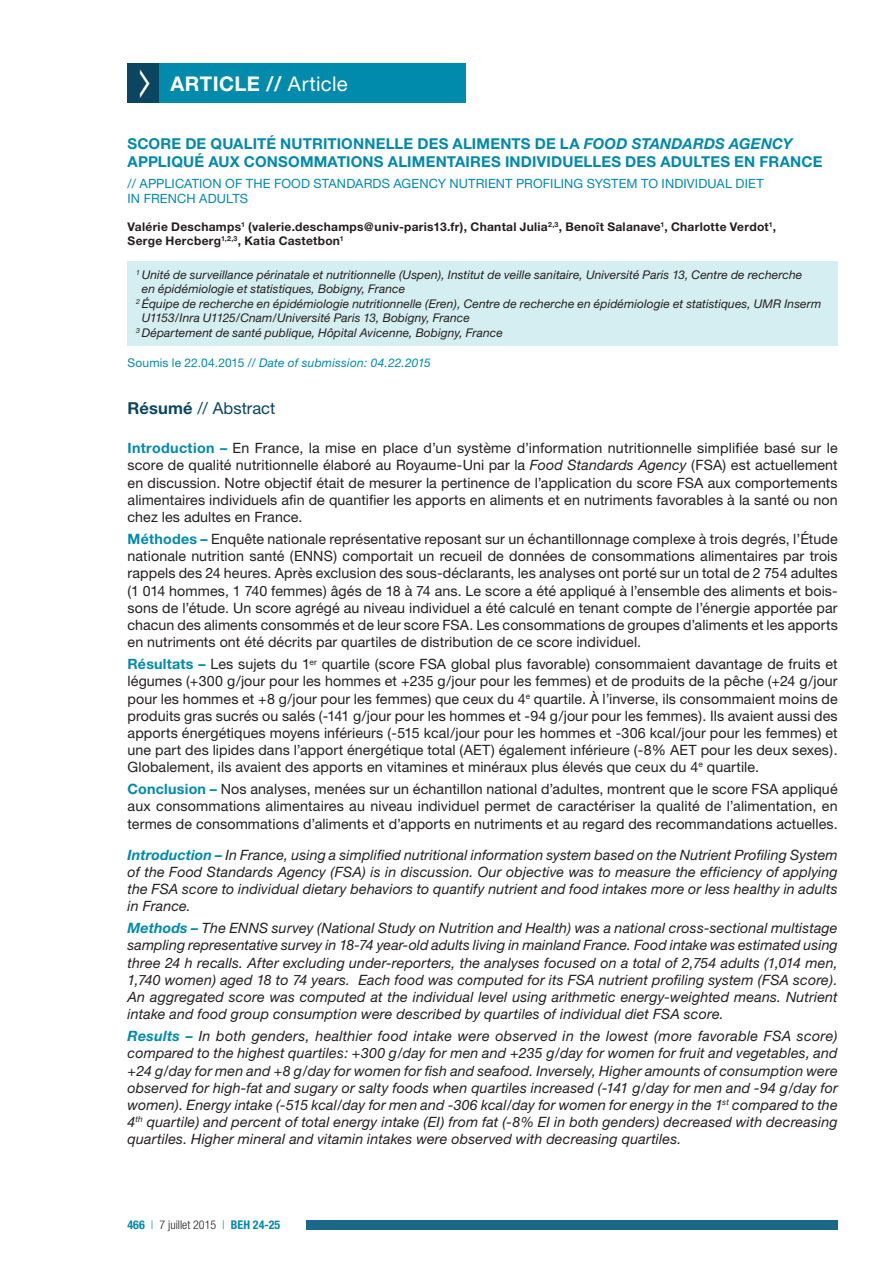
<style>
.page{position:relative;width:893px;height:1263px;background:#fff}
.page>*{position:absolute;margin:0;border:0;box-sizing:border-box;transform-origin:0 0}
.t1{font:700 20.25px "Helvetica Neue";letter-spacing:.02em;color:#fff}
.t2{font:16.5px "Helvetica Neue";letter-spacing:.005em;color:#0b4660}
.t3{font:700 15px/18px "Helvetica Neue";letter-spacing:.01em;color:#008aac}
.t4{font:14.25px/17.1px "Helvetica Neue";letter-spacing:.005em;color:#231f20;text-align:justify}
.t5{font:italic 14.25px/17.1px "Helvetica Neue";letter-spacing:.01em;color:#231f20;text-align:justify}
.t6{font:12.75px/15.3px "Helvetica Neue";letter-spacing:.01em;color:#008aac}
.t7{font:italic 12px "Helvetica Neue";letter-spacing:.005em;color:#231f20}
.t8{font:700 12px/14.4px "Helvetica Neue";letter-spacing:.025em;color:#231f20}
.t9{font:italic 12px "Helvetica Neue";letter-spacing:.015em;color:#008aac}
.t10{font:300 condensed 12px "Helvetica Neue LT Std";color:#231f20}
.s1{font-weight:400}
.s2{font-style:italic}
.s3{font-style:normal}
.s4{font-weight:700}
.s5{font-weight:700;color:#008aac}
.s6{font-family:"Helvetica Neue";font-weight:700;color:#008aac}
.s7{color:#008aac}
</style>
<div class="page">
<div style="left:306px;top:1220px;width:532px;height:10px;background:#1c6889"></div>
<div style="left:128px;top:64px;width:34px;height:39px;background:#0b4660"></div>
<div style="left:159px;top:64px;width:307px;height:39px;background:#008aac"></div>
<div style="left:128px;top:261px;width:710px;height:84px;background:#d5eef2"></div>
<h1 class="t1" style="left:171px;top:72px;width:179px">ARTICLE // <span class="s1">Article</span></h1>
<p class="t3" style="left:128px;top:134px;width:696px">SCORE DE QUALITÉ NUTRITIONNELLE DES ALIMENTS DE LA <span class="s2">FOOD STANDARDS AGENCY<br></span>APPLIQUÉ AUX CONSOMMATIONS ALIMENTAIRES INDIVIDUELLES DES ADULTES EN FRANCE</p>
<p class="t6" style="left:128px;top:175px;width:638px">// APPLICATION OF THE FOOD STANDARDS AGENCY NUTRIENT PROFILING SYSTEM TO INDIVIDUAL DIET<br>IN FRENCH ADULTS</p>
<p class="t8" style="left:128px;top:219px;width:650px">Valérie Deschamps<sup>1</sup> (valerie.deschamps@univ-paris13.fr), Chantal Julia<sup>2,3</sup>, Benoît Salanave<sup>1</sup>, Charlotte Verdot<sup>1</sup>,<br>Serge Hercberg<sup>1,2,3</sup>, Katia Castetbon<sup>1</sup></p>
<p class="t7" style="left:136px;top:268px;width:668px"><sup>1</sup> Unité de surveillance périnatale et nutritionnelle (Uspen), Institut de veille sanitaire, Université Paris 13, Centre de recherche</p>
<p class="t7" style="left:142px;top:282px;width:265px">en épidémiologie et statistiques, Bobigny, France</p>
<p class="t7" style="left:136px;top:296px;width:687px"><sup>2</sup> Équipe de recherche en épidémiologie nutritionnelle (Eren), Centre de recherche en épidémiologie et statistiques, UMR Inserm</p>
<p class="t7" style="left:142px;top:311px;width:330px">U1153/Inra U1125/Cnam/Université Paris 13, Bobigny, France</p>
<p class="t7" style="left:136px;top:325px;width:368px"><sup>3</sup> Département de santé publique, Hôpital Avicenne, Bobigny, France</p>
<p class="t9" style="left:128px;top:356px;width:305px"><span class="s3">Soumis le 22.04.2015 /</span>/ Date of submission: 04.22.2015</p>
<p class="t2" style="left:128px;top:398px;width:149px"><span class="s4">Résumé</span> // Abstract</p>
<p class="t4" style="left:128px;top:439px;width:712px"><span class="s5">Introduction –</span> En France, la mise en place d’un système d’information nutritionnelle simplifiée basé sur le score de qualité nutritionnelle élaboré au Royaume-Uni par la <span class="s2">Food Standards Agency</span> (FSA) est actuellement en discussion. Notre objectif était de mesurer la pertinence de l’application du score FSA aux comportements alimentaires individuels afin de quantifier les apports en aliments et en nutriments favorables à la santé ou non chez les adultes en France.</p>
<p class="t4" style="left:128px;top:530px;width:712px"><span class="s5">Méthodes –</span> Enquête nationale représentative reposant sur un échantillonnage complexe à trois degrés, l’Étude nationale nutrition santé (ENNS) comportait un recueil de données de consommations alimentaires par trois rappels des 24 heures. Après exclusion des sous-déclarants, les analyses ont porté sur un total de 2 754 adultes (1 014 hommes, 1 740 femmes) âgés de 18 à 74 ans. Le score a été appliqué à l’ensemble des aliments et bois&shy;sons de l’étude. Un score agrégé au niveau individuel a été calculé en tenant compte de l’énergie apportée par chacun des aliments consommés et de leur score FSA. Les consommations de groupes d’aliments et les apports en nutriments ont été décrits par quartiles de distribution de ce score individuel.</p>
<p class="t4" style="left:128px;top:655px;width:712px"><span class="s5">Résultats –</span> Les sujets du 1<sup>er</sup> quartile (score FSA global plus favorable) consommaient davantage de fruits et légumes (+300 g/jour pour les hommes et +235 g/jour pour les femmes) et de produits de la pêche (+24 g/jour pour les hommes et +8 g/jour pour les femmes) que ceux du 4<sup>e</sup> quartile. À l’inverse, ils consommaient moins de produits gras sucrés ou salés (-141 g/jour pour les hommes et -94 g/jour pour les femmes). Ils avaient aussi des apports énergétiques moyens inférieurs (-515 kcal/jour pour les hommes et -306 kcal/jour pour les femmes) et une part des lipides dans l’apport énergétique total (AET) également inférieure (-8% AET pour les deux sexes).<br>Globalement, ils avaient des apports en vitamines et minéraux plus élevés que ceux du 4<sup>e</sup> quartile.</p>
<p class="t4" style="left:128px;top:780px;width:712px"><span class="s5">Conclusion –</span> Nos analyses, menées sur un échantillon national d’adultes, montrent que le score FSA appliqué aux consommations alimentaires au niveau individuel permet de caractériser la qualité de l’alimentation, en termes de consommations d’aliments et d’apports en nutriments et au regard des recommandations actuelles.</p>
<p class="t5" style="left:128px;top:846px;width:712px"><span class="s5">Introduction –</span> In France, using a simplified nutritional information system based on the Nutrient Profiling System of the Food Standards Agency (FSA) is in discussion. Our objective was to measure the efficiency of applying the FSA score to individual dietary behaviors to quantify nutrient and food intakes more or less healthy in adults in France.</p>
<p class="t5" style="left:128px;top:919px;width:712px"><span class="s5">Methods –</span> The ENNS survey (National Study on Nutrition and Health) was a national cross-sectional multistage sampling representative survey in 18-74 year-old adults living in mainland France. Food intake was estimated using three 24 h recalls. After excluding under-reporters, the analyses focused on a total of 2,754 adults (1,014 men, 1,740 women) aged 18 to 74 years. Each food was computed for its FSA nutrient profiling system (FSA score).<br>An aggregated score was computed at the individual level using arithmetic energy-weighted means. Nutrient intake and food group consumption were described by quartiles of individual diet FSA score.</p>
<p class="t5" style="left:128px;top:1027px;width:712px"><span class="s5">Results –</span> In both genders, healthier food intake were observed in the lowest (more favorable FSA score) compared to the highest quartiles: +300 g/day for men and +235 g/day for women for fruit and vegetables, and +24 g/day for men and +8 g/day for women for fish and seafood. Inversely, Higher amounts of consumption were observed for high-fat and sugary or salty foods when quartiles increased (-141 g/day for men and -94 g/day for women). Energy intake (-515 kcal/day for men and ‑306 kcal/day for women for energy in the 1<sup>st</sup> compared to the 4<sup>th</sup> quartile) and percent of total energy intake (EI) from fat (‑8% EI in both genders) decreased with decreasing quartiles. Higher mineral and vitamin intakes were observed with decreasing quartiles.</p>
<p class="t10" style="left:128px;top:1218px;width:154px"><span class="s6">466</span> <span class="s7">|</span> 7 juillet 2015 <span class="s7">|</span> <span class="s6">BEH 24-25</span></p>
</div>
